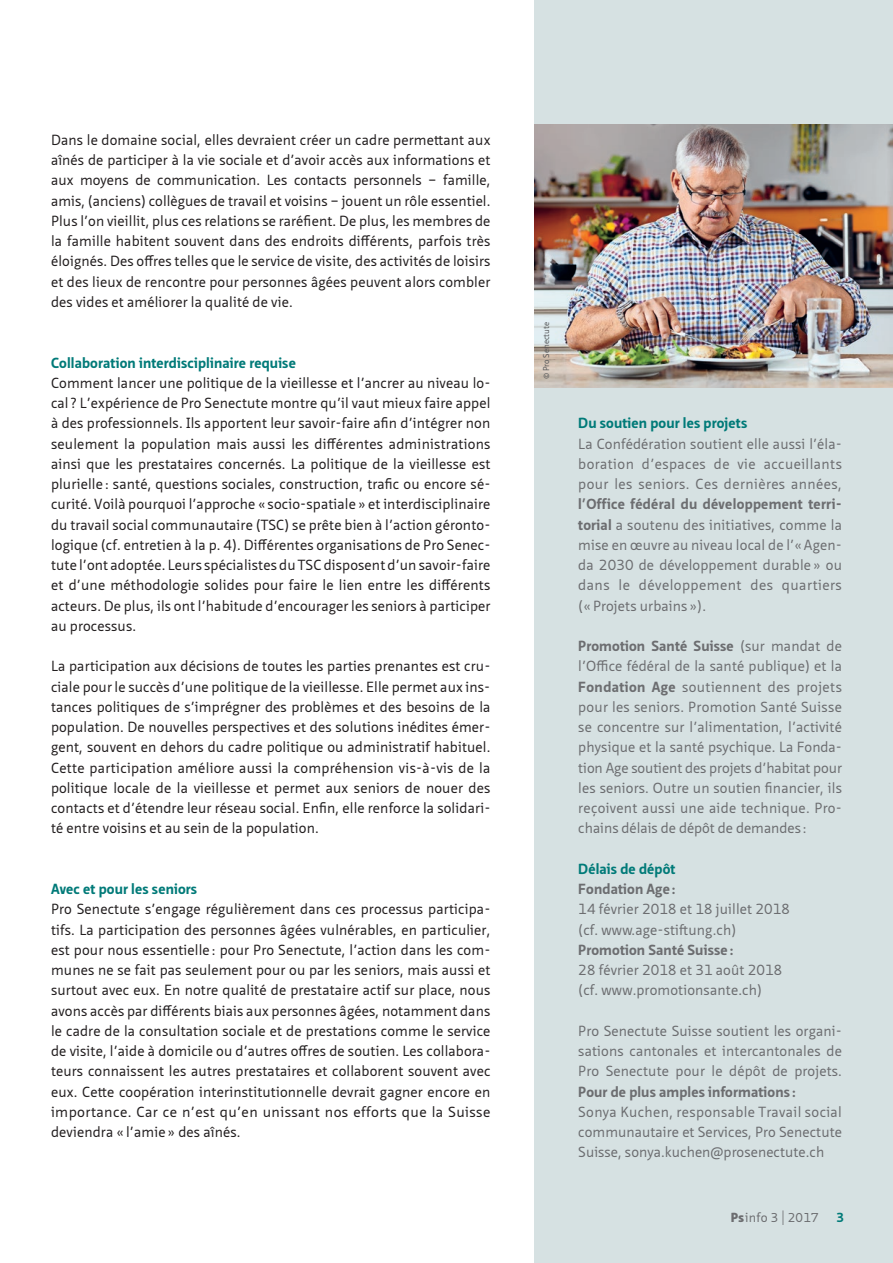
<style>
.page{position:relative;width:893px;height:1263px;background:#fff}
.page>*{position:absolute;margin:0;border:0;box-sizing:border-box;transform-origin:0 0}
.t1{font:14.25px/20.2px "Neue Sans Pro";letter-spacing:.01em;color:#231f20;text-align:justify}
.t2{font:14.25px/20.2px "Neue Sans Pro";letter-spacing:.01em;color:#6c6d70;text-align:justify}
.t3{font:700 14.25px "Neue Sans Pro";letter-spacing:.01em;color:#007a78}
.t4{font:700 14.25px "Neue Sans Pro";letter-spacing:.01em;color:#6c6d70}
.t5{font:700 12.75px "Neue Sans Pro";color:#007a78}
.t6{font:12.45px "Neue Sans Pro";color:#6c6d70}
.t7{font:8.25px "Neue Sans Pro";color:#57585a}
.s1{font-weight:700}
.s2{font-weight:900;font-size:12.75px}
.s3{font-size:12.75px}
.s4{font-weight:300;font-size:19.2px}
</style>
<div class="page">
<div style="left:534px;top:0;width:359px;height:1263px;background:#d6e1e2"></div>
<img style="left:534px;top:124px;width:359px;height:264px">
<p class="t1" style="left:51px;top:129px;width:441px">Dans le domaine social, elles devraient créer un cadre permettant aux aînés de participer à la vie sociale et d’avoir accès aux informations et aux moyens de communication. Les contacts personnels – famille, amis, (anciens) collègues de travail et voisins – jouent un rôle essentiel.<br>Plus l’on vieillit, plus ces relations se raréfient. De plus, les membres de la famille habitent souvent dans des endroits différents, parfois très éloignés. Des offres telles que le service de visite, des activités de loisirs et des lieux de rencontre pour personnes âgées peuvent alors combler des vides et améliorer la qualité de vie.</p>
<p class="t3" style="left:51px;top:353px;width:246px">Collaboration interdisciplinaire requise</p>
<p class="t1" style="left:51px;top:372px;width:441px">Comment lancer une politique de la vieillesse et l’ancrer au niveau lo&shy;cal ? L’expérience de Pro Senectute montre qu’il vaut mieux faire appel à des professionnels. Ils apportent leur savoir-faire afin d’intégrer non seulement la population mais aussi les différentes administrations ainsi que les prestataires concernés. La politique de la vieillesse est plurielle : santé, questions sociales, construction, trafic ou encore sé&shy;curité. Voilà pourquoi l’approche « socio-spatiale » et interdisciplinaire du travail social communautaire (TSC) se prête bien à l’action géronto&shy;logique (cf. entretien à la p. 4). Différentes organisations de Pro Senec&shy;tute l’ont adoptée. Leurs spécialistes du TSC disposent d’un savoir-faire et d’une méthodologie solides pour faire le lien entre les différents acteurs. De plus, ils ont l’habitude d’encourager les seniors à participer au processus.</p>
<p class="t1" style="left:51px;top:656px;width:441px">La participation aux décisions de toutes les parties prenantes est cru&shy;ciale pour le succès d’une politique de la vieillesse. Elle permet aux ins&shy;tances politiques de s’imprégner des problèmes et des besoins de la population. De nouvelles perspectives et des solutions inédites émer&shy;gent, souvent en dehors du cadre politique ou administratif habituel.<br>Cette participation améliore aussi la compréhension vis-à-vis de la politique locale de la vieillesse et permet aux seniors de nouer des contacts et d’étendre leur réseau social. Enfin, elle renforce la solidari&shy;té entre voisins et au sein de la population.</p>
<p class="t3" style="left:51px;top:880px;width:148px">Avec et pour les seniors</p>
<p class="t1" style="left:51px;top:899px;width:441px">Pro Senectute s’engage régulièrement dans ces processus participa&shy;tifs. La participation des personnes âgées vulnérables, en particulier, est pour nous essentielle : pour Pro Senectute, l’action dans les com&shy;munes ne se fait pas seulement pour ou par les seniors, mais aussi et surtout avec eux. En notre qualité de prestataire actif sur place, nous avons accès par différents biais aux personnes âgées, notamment dans le cadre de la consultation sociale et de prestations comme le service de visite, l’aide à domicile ou d’autres offres de soutien. Les collabora&shy;teurs connaissent les autres prestataires et collaborent souvent avec eux. Cette coopération interinstitutionnelle devrait gagner encore en importance. Car ce n’est qu’en unissant nos efforts que la Suisse deviendra « l’amie » des aînés.</p>
<p class="t7" style="left:541px;top:379px;width:59px;rotate:-90deg">© Pro Senectute</p>
<p class="t3" style="left:578px;top:414px;width:171px">Du soutien pour les projets</p>
<p class="t2" style="left:578px;top:433px;width:265px">La Confédération soutient elle aussi l’éla&shy;boration d’espaces de vie accueillants pour les seniors. Ces dernières années,</p>
<p class="t2" style="left:578px;top:494px;width:265px"><span class="s1">l’Office fédéral du développement terri&shy;torial</span> a soutenu des initiatives, comme la mise en œuvre au niveau local de l’«Agen&shy;da 2030 de développement durable » ou dans le développement des quartiers (« Projets urbains »).</p>
<p class="t2" style="left:578px;top:636px;width:265px"><span class="s1">Promotion Santé Suisse</span> (sur mandat de l’Office fédéral de la santé publique) et la <span class="s1">Fondation Age</span> soutiennent des projets pour les seniors. Promotion Santé Suisse se concentre sur l’alimentation, l’activité physique et la santé psychique. La Fonda&shy;tion Age soutient des projets d’habitat pour les seniors. Outre un soutien financier, ils reçoivent aussi une aide technique. Pro&shy;chains délais de dépôt de demandes :</p>
<p class="t3" style="left:578px;top:859px;width:99px">Délais de dépôt</p>
<p class="t4" style="left:578px;top:880px;width:99px">Fondation Age :</p>
<p class="t2" style="left:578px;top:899px;width:213px">14 février 2018 et 18 juillet 2018 (cf. www.age-stiftung.ch)</p>
<p class="t4" style="left:578px;top:940px;width:157px">Promotion Santé Suisse :</p>
<p class="t2" style="left:578px;top:960px;width:205px">28 février 2018 et 31 août 2018 (cf. www.promotionsante.ch)</p>
<p class="t2" style="left:578px;top:1020px;width:265px">Pro Senectute Suisse soutient les organi&shy;sations cantonales et intercantonales de Pro Senectute pour le dépôt de projets.</p>
<p class="t4" style="left:578px;top:1082px;width:219px">Pour de plus amples informations :</p>
<p class="t2" style="left:578px;top:1101px;width:265px">Sonya Kuchen, responsable Travail social communautaire et Services, Pro Senectute Suisse, sonya.kuchen@prosenectute.ch</p>
<p class="t6" style="left:731px;top:1209px;width:89px"><span class="s2">Ps</span><span class="s3">info</span> 3 <span class="s4">l</span> 2017</p>
<p class="t5" style="left:836px;top:1209px;width:9px">3</p>
</div>
